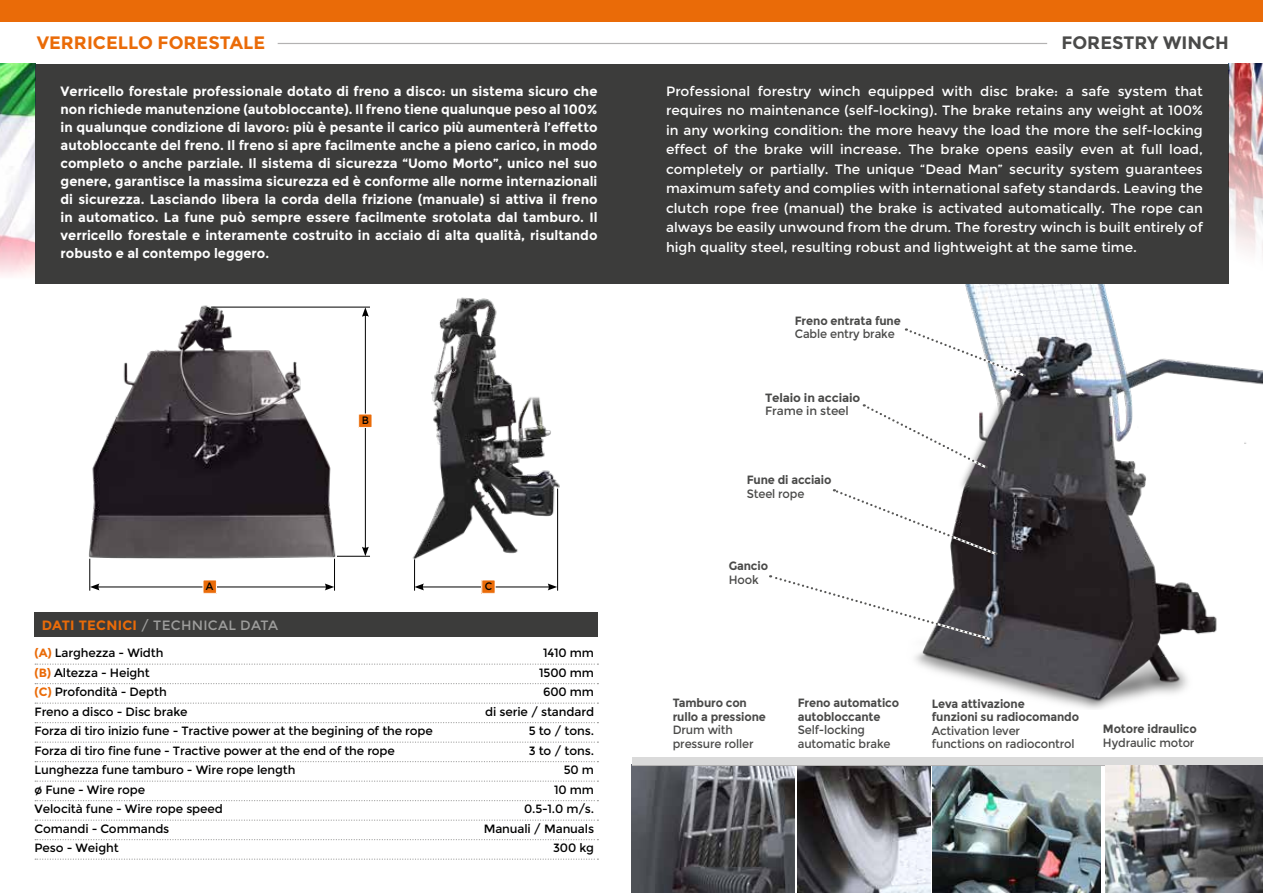
<style>
.page{position:relative;width:1263px;height:893px;background:#fff}
.page>*{position:absolute;margin:0;border:0;box-sizing:border-box;transform-origin:0 0}
.t1{font:700 18px "Montserrat";color:#ea6b08}
.t2{font:700 18px "Montserrat";color:#4a4a49}
.t3{font:700 13.5px/18px "Montserrat";color:#fff;text-align:justify}
.t4{font:13.5px/19.5px "Montserrat";color:#fff;text-align:justify}
.t5{font:13.5px "Montserrat";letter-spacing:.02em;color:#9d9d9c}
.t6{font:12px "Montserrat";letter-spacing:-.01em;color:#000}
.t7{font:700 12px/13.5px "Montserrat";letter-spacing:-.01em;color:#4a4a49;scale:.95 1}
.t8{font:12px/13.5px "Montserrat";letter-spacing:-.01em;color:#4a4a49;scale:.95 1}
.t9{font:700 12px "Montserrat";letter-spacing:-.01em;color:#4a4a49}
.t10{font:12px "Montserrat";letter-spacing:-.01em;color:#4a4a49}
.t11{font:10.65px "Montserrat";color:#000;scale:.95 1}
.s1{font-weight:700;color:#ea6b08}
</style>
<div class="page">
<img style="left:915px;top:284px;width:348px;height:425px">
<img style="left:631px;top:765px;width:164px;height:128px">
<div style="left:35px;top:64px;width:1194px;height:220px;background:#3c3c3b"></div>
<hr style="left:278px;top:43px;width:769px;height:1px;background:#b3b2b2">
<img style="left:1229px;top:64px;width:34px;height:192px">
<img style="left:0;top:64px;width:35px;height:212px">
<svg style="left:35px;top:663px;width:563px;height:2px"></svg>
<svg style="left:35px;top:683px;width:563px;height:1px"></svg>
<svg style="left:35px;top:702px;width:563px;height:2px"></svg>
<svg style="left:35px;top:722px;width:563px;height:1px"></svg>
<svg style="left:35px;top:741px;width:563px;height:2px"></svg>
<svg style="left:35px;top:761px;width:563px;height:1px"></svg>
<svg style="left:35px;top:780px;width:563px;height:2px"></svg>
<svg style="left:35px;top:800px;width:563px;height:1px"></svg>
<svg style="left:35px;top:819px;width:563px;height:2px"></svg>
<svg style="left:35px;top:839px;width:563px;height:1px"></svg>
<svg style="left:35px;top:858px;width:563px;height:2px"></svg>
<img style="left:933px;top:766px;width:168px;height:127px">
<hr style="left:632px;top:765px;width:631px;height:1px;background:#b3b2b2">
<div style="left:632px;top:757px;width:631px;height:8px;background:#dadada"></div>
<img style="left:797px;top:766px;width:133px;height:127px">
<svg style="left:769px;top:573px;width:224px;height:69px"></svg>
<svg style="left:832px;top:487px;width:166px;height:70px"></svg>
<svg style="left:862px;top:402px;width:127px;height:68px"></svg>
<svg style="left:904px;top:327px;width:123px;height:51px"></svg>
<div style="left:0;top:0;width:1263px;height:21px;background:#ea6b08"></div>
<div style="left:34px;top:612px;width:564px;height:25px;background:#3c3c3b"></div>
<img style="left:1106px;top:766px;width:157px;height:127px">
<img style="left:89px;top:305px;width:257px;height:267px">
<img style="left:412px;top:297px;width:148px;height:271px">
<hr style="left:97px;top:587px;width:230px;height:1px;background:#000">
<svg style="left:91px;top:583px;width:8px;height:7px"></svg>
<svg style="left:325px;top:583px;width:9px;height:7px"></svg>
<hr style="left:421px;top:587px;width:129px;height:1px;background:#000">
<svg style="left:415px;top:583px;width:9px;height:7px"></svg>
<svg style="left:548px;top:583px;width:9px;height:7px"></svg>
<hr style="left:365px;top:314px;width:1px;height:235px;background:#000">
<svg style="left:362px;top:547px;width:7px;height:9px"></svg>
<svg style="left:362px;top:308px;width:7px;height:9px"></svg>
<hr style="left:337px;top:556px;width:33px;height:1px;background:#000">
<hr style="left:211px;top:307px;width:159px;height:1px;background:#000">
<hr style="left:557px;top:489px;width:1px;height:102px;background:#000">
<hr style="left:414px;top:559px;width:1px;height:32px;background:#000">
<hr style="left:90px;top:559px;width:1px;height:32px;background:#000">
<hr style="left:334px;top:559px;width:1px;height:32px;background:#000">
<div style="left:203px;top:580px;width:13px;height:13px;background:#ea6b08"></div>
<div style="left:203px;top:579px;width:14px;height:15px;border:1px solid #fff"></div>
<div style="left:482px;top:580px;width:13px;height:13px;background:#ea6b08"></div>
<div style="left:481px;top:579px;width:15px;height:15px;border:1px solid #fff"></div>
<div style="left:359px;top:414px;width:13px;height:13px;background:#ea6b08"></div>
<div style="left:358px;top:414px;width:14px;height:14px;border:1px solid #fff"></div>
<h1 class="t1" style="left:37px;top:32px;width:230px">VERRICELLO FORESTALE</h1>
<h1 class="t2" style="left:1061px;top:32px;width:169px">FORESTRY WINCH</h1>
<p class="t3" style="left:61px;top:82px;width:538px">Verricello forestale professionale dotato di freno a disco: un sistema sicuro che non richiede manutenzione (autobloccante). Il freno tiene qualunque peso al 100% in qualunque condizione di lavoro: più è pesante il carico più aumenterà l’effetto autobloccante del freno. Il freno si apre facilmente anche a pieno carico, in modo completo o anche parziale. Il sistema di sicurezza “Uomo Morto”, unico nel suo genere, garantisce la massima sicurezza ed è conforme alle norme internazionali di sicurezza. Lasciando libera la corda della frizione (manuale) si attiva il freno in automatico. La fune può sempre essere facilmente srotolata dal tamburo. Il verricello forestale e interamente costruito in acciaio di alta qualità, risultando robusto e al contempo leggero.</p>
<p class="t4" style="left:666px;top:82px;width:538px">Professional forestry winch equipped with disc brake: a safe system that requires no maintenance (self-locking). The brake retains any weight at 100% in any working condition: the more heavy the load the more the self-locking effect of the brake will increase. The brake opens easily even at full load, completely or partially. The unique “Dead Man” security system guarantees maximum safety and complies with international safety standards. Leaving the clutch rope free (manual) the brake is activated automatically. The rope can always be easily unwound from the drum. The forestry winch is built entirely of high quality steel, resulting robust and lightweight at the same time.</p>
<p class="t11" style="left:362px;top:414px;width:9px">B</p>
<p class="t11" style="left:206px;top:580px;width:9px">A</p>
<p class="t11" style="left:485px;top:580px;width:9px">C</p>
<p class="t5" style="left:42px;top:617px;width:238px"><span class="s1">DATI TECNICI</span> / TECHNICAL DATA</p>
<p class="t6" style="left:35px;top:646px;width:131px"><span class="s1">(A)</span> Larghezza - Width</p>
<p class="t6" style="left:543px;top:646px;width:53px">1410 mm</p>
<p class="t6" style="left:35px;top:665px;width:117px"><span class="s1">(B)</span> Altezza - Height</p>
<p class="t6" style="left:539px;top:665px;width:56px">1500 mm</p>
<p class="t6" style="left:35px;top:685px;width:134px"><span class="s1">(C)</span> Profondità - Depth</p>
<p class="t6" style="left:543px;top:685px;width:52px">600 mm</p>
<p class="t6" style="left:35px;top:704px;width:155px">Freno a disco - Disc brake</p>
<p class="t6" style="left:485px;top:704px;width:110px">di serie / standard</p>
<p class="t6" style="left:35px;top:724px;width:400px">Forza di tiro inizio fune - Tractive power at the begining of the rope</p>
<p class="t6" style="left:529px;top:724px;width:67px">5 to / tons.</p>
<p class="t6" style="left:35px;top:743px;width:362px">Forza di tiro fine fune - Tractive power at the end of the rope</p>
<p class="t6" style="left:529px;top:743px;width:67px">3 to / tons.</p>
<p class="t6" style="left:35px;top:763px;width:263px">Lunghezza fune tamburo - Wire rope length</p>
<p class="t6" style="left:564px;top:763px;width:32px">50 m</p>
<p class="t6" style="left:35px;top:782px;width:112px">ø Fune - Wire rope</p>
<p class="t6" style="left:554px;top:782px;width:41px">10 mm</p>
<p class="t6" style="left:35px;top:802px;width:190px">Velocità fune - Wire rope speed</p>
<p class="t6" style="left:524px;top:802px;width:71px">0.5-1.0 m/s.</p>
<p class="t6" style="left:35px;top:821px;width:136px">Comandi - Commands</p>
<p class="t6" style="left:484px;top:821px;width:112px">Manuali / Manuals</p>
<p class="t6" style="left:35px;top:841px;width:86px">Peso - Weight</p>
<p class="t6" style="left:553px;top:841px;width:42px">300 kg</p>
<p class="t7" style="left:795px;top:314px;width:113px">Freno entrata fune</p>
<p class="t8" style="left:795px;top:327px;width:107px">Cable entry brake</p>
<p class="t9" style="left:765px;top:391px;width:97px">Telaio in acciaio</p>
<p class="t10" style="left:765px;top:404px;width:85px">Frame in steel</p>
<p class="t7" style="left:747px;top:473px;width:91px">Fune di acciaio</p>
<p class="t8" style="left:747px;top:487px;width:62px">Steel rope</p>
<p class="t7" style="left:729px;top:559px;width:43px">Gancio</p>
<p class="t8" style="left:729px;top:573px;width:33px">Hook</p>
<p class="t7" style="left:673px;top:696px;width:100px">Tamburo con rullo a pressione</p>
<p class="t8" style="left:673px;top:723px;width:87px">Drum with pressure roller</p>
<p class="t7" style="left:798px;top:696px;width:108px">Freno automatico autobloccante</p>
<p class="t8" style="left:798px;top:723px;width:99px">Self-locking automatic brake</p>
<p class="t7" style="left:932px;top:697px;width:157px">Leva attivazione<br>funzioni su radiocomando</p>
<p class="t8" style="left:932px;top:724px;width:152px">Activation lever functions on radiocontrol</p>
<p class="t7" style="left:1103px;top:722px;width:100px">Motore idraulico</p>
<p class="t8" style="left:1103px;top:736px;width:98px">Hydraulic motor</p>
</div>
